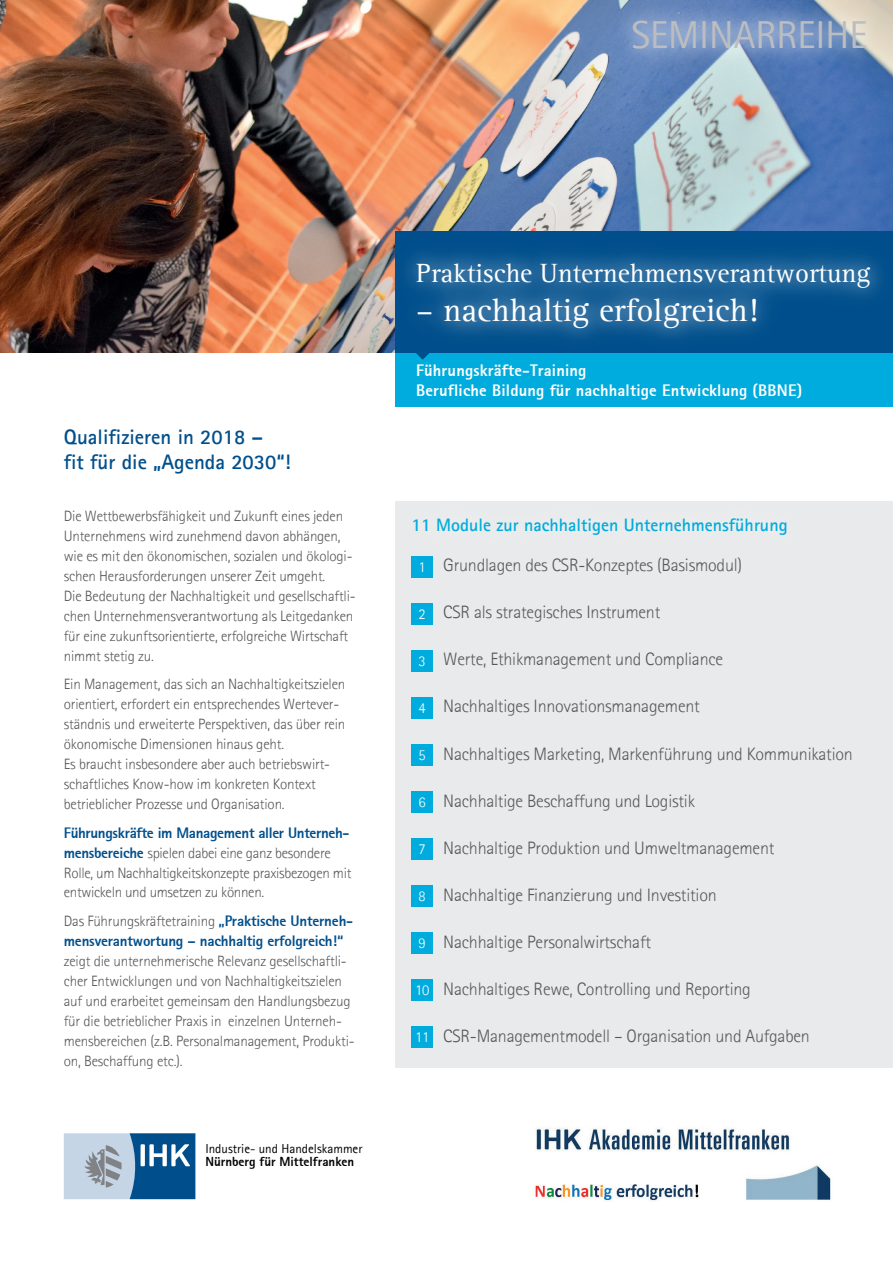
<style>
.page{position:relative;width:893px;height:1263px;background:#fff}
.page>*{position:absolute;margin:0;border:0;box-sizing:border-box;transform-origin:0 0}
.t1{font:39px "Agfa Rotis Sans Serif";color:#bcbdc0}
.t2{font:33px "Agfa Rotis Serif";color:#fff}
.t3{font:27px "Agfa Rotis Serif";color:#fff}
.t4{font:700 21px/25.2px "Agfa Rotis Sans Serif";color:#004f8c}
.t5{font:300 18px "Agfa Rotis Sans Serif";letter-spacing:-.015em;color:#57585a}
.t6{font:700 18px "Agfa Rotis Sans Serif";color:#00acdd}
.t7{font:800 16.5px/19.8px "Agfa Rotis Sans Serif";letter-spacing:.01em;color:#fff}
.t8{font:300 15px/20px "Agfa Rotis Sans Serif";letter-spacing:-.015em;color:#57585a}
.t9{font:800 15px/20px "Agfa Rotis Sans Serif";letter-spacing:-.015em;color:#004f8c}
.t10{font:300 15px "Agfa Rotis Sans Serif";color:#fff}
.t11{font:13.05px "Agfa Rotis Sans Serif";color:#000001}
.t12{font:800 13.05px "Agfa Rotis Sans Serif";color:#000001}
.s1{font-weight:800;color:#004f8c}
.s2{font-weight:300;color:#57585a}
</style>
<div class="page">
<img style="left:0;top:0;width:893px;height:353px">
<div style="left:395px;top:231px;width:498px;height:122px;background:#004f8c"></div>
<div style="left:395px;top:353px;width:498px;height:53px;background:#00acdd"></div>
<div style="left:391px;top:237px;width:502px;height:117px;background:#004f8c"></div>
<div style="left:399px;top:245px;width:490px;height:102px;background:#fff;opacity:.75"></div>
<svg style="left:416px;top:353px;width:14px;height:7px"></svg>
<svg style="left:64px;top:1133px;width:131px;height:66px;background:#739aba"></svg>
<div style="left:607px;top:0;width:284px;height:76px;background:#fff;opacity:.35"></div>
<div style="left:614px;top:2px;width:270px;height:66px;background:#fff;opacity:.75"></div>
<div style="left:395px;top:501px;width:498px;height:567px;background:#e9eaeb"></div>
<div style="left:388px;top:492px;width:425px;height:68px;background:#fff;opacity:.35"></div>
<div style="left:396px;top:499px;width:410px;height:53px;background:#eaeaeb"></div>
<div style="left:412px;top:556px;width:21px;height:21px;background:#00acdd"></div>
<div style="left:412px;top:603px;width:21px;height:21px;background:#00acdd"></div>
<div style="left:412px;top:650px;width:21px;height:21px;background:#00acdd"></div>
<div style="left:412px;top:697px;width:21px;height:21px;background:#00acdd"></div>
<div style="left:412px;top:744px;width:21px;height:21px;background:#00acdd"></div>
<div style="left:412px;top:791px;width:21px;height:21px;background:#00acdd"></div>
<div style="left:412px;top:838px;width:21px;height:21px;background:#00acdd"></div>
<div style="left:412px;top:885px;width:21px;height:22px;background:#00acdd"></div>
<div style="left:412px;top:932px;width:21px;height:22px;background:#00acdd"></div>
<div style="left:412px;top:979px;width:21px;height:22px;background:#00acdd"></div>
<div style="left:412px;top:1026px;width:21px;height:22px;background:#00acdd"></div>
<img style="left:535px;top:1127px;width:296px;height:74px">
<h1 class="t1" style="left:631px;top:12px;width:238px">SEMINARREIHE</h1>
<h3 class="t4" style="left:64px;top:424px;width:229px">Qualifizieren in 2018 –<br>fit für die „Agenda 2030“!</h3>
<p class="t8" style="left:64px;top:506px;width:293px">Die Wettbewerbsfähigkeit und Zukunft eines jeden Unternehmens wird zunehmend davon abhängen, wie es mit den ökonomischen, sozialen und ökologi&shy;schen Herausforderungen unserer Zeit umgeht.<br>Die Bedeutung der Nachhaltigkeit und gesellschaftli&shy;chen Unternehmensverantwortung als Leitgedanken für eine zukunftsorientierte, erfolgreiche Wirtschaft nimmt stetig zu.</p>
<p class="t8" style="left:64px;top:674px;width:283px">Ein Management, das sich an Nachhaltigkeitszielen orientiert, erfordert ein entsprechendes Wertever&shy;ständnis und erweiterte Perspektiven, das über rein ökonomische Dimensionen hinaus geht.<br>Es braucht insbesondere aber auch betriebswirt&shy;schaftliches Know-how im konkreten Kontext betrieblicher Prozesse und Organisation.</p>
<p class="t8" style="left:64px;top:822px;width:289px"><span class="s1">Führungskräfte im Management aller Unterneh&shy;mensbereiche</span> spielen dabei eine ganz besondere Rolle, um Nachhaltigkeitskonzepte praxisbezogen mit entwickeln und umsetzen zu können.</p>
<p class="t9" style="left:64px;top:911px;width:291px"><span class="s2">Das Führungskräftetraining</span> „Praktische Unterneh&shy;mensverantwortung – nachhaltig erfolgreich!“</p>
<p class="t8" style="left:64px;top:950px;width:292px">zeigt die unternehmerische Relevanz gesellschaftli&shy;cher Entwicklungen und von Nachhaltigkeitszielen auf und erarbeitet gemeinsam den Handlungsbezug für die betrieblicher Praxis in einzelnen Unterneh&shy;mensbereichen (z.B. Personalmanagement, Produkti&shy;on, Beschaffung etc.).</p>
<p class="t11" style="left:205px;top:1141px;width:159px">Industrie- und Handelskammer</p>
<p class="t12" style="left:205px;top:1154px;width:150px">Nürnberg für Mittelfranken</p>
<h3 class="t3" style="left:416px;top:256px;width:456px">Praktische Unternehmensverantwortung</h3>
<h2 class="t2" style="left:416px;top:290px;width:344px">– nachhaltig erfolgreich!</h2>
<p class="t7" style="left:416px;top:361px;width:388px">Führungskräfte-Training<br>Berufliche Bildung für nachhaltige Entwicklung (BBNE)</p>
<p class="t6" style="left:412px;top:514px;width:378px">11 Module zur nachhaltigen Unternehmensführung</p>
<p class="t5" style="left:443px;top:554px;width:300px">Grundlagen des CSR-Konzeptes (Basismodul)</p>
<p class="t5" style="left:443px;top:601px;width:219px">CSR als strategisches Instrument</p>
<p class="t5" style="left:443px;top:648px;width:281px">Werte, Ethikmanagement und Compliance</p>
<p class="t5" style="left:443px;top:696px;width:258px">Nachhaltiges Innovationsmanagement</p>
<p class="t5" style="left:443px;top:743px;width:411px">Nachhaltiges Marketing, Markenführung und Kommunikation</p>
<p class="t5" style="left:443px;top:790px;width:253px">Nachhaltige Beschaffung und Logistik</p>
<p class="t5" style="left:443px;top:837px;width:333px">Nachhaltige Produktion und Umweltmanagement</p>
<p class="t5" style="left:443px;top:884px;width:275px">Nachhaltige Finanzierung und Investition</p>
<p class="t5" style="left:443px;top:931px;width:209px">Nachhaltige Personalwirtschaft</p>
<p class="t5" style="left:443px;top:978px;width:309px">Nachhaltiges Rewe, Controlling und Reporting</p>
<p class="t5" style="left:443px;top:1025px;width:368px">CSR-Managementmodell – Organisation und Aufgaben</p>
<p class="t10" style="left:419px;top:558px;width:9px">1</p>
<p class="t10" style="left:419px;top:605px;width:9px">2</p>
<p class="t10" style="left:419px;top:652px;width:9px">3</p>
<p class="t10" style="left:419px;top:699px;width:9px">4</p>
<p class="t10" style="left:419px;top:746px;width:9px">5</p>
<p class="t10" style="left:419px;top:793px;width:9px">6</p>
<p class="t10" style="left:419px;top:840px;width:9px">7</p>
<p class="t10" style="left:419px;top:887px;width:9px">8</p>
<p class="t10" style="left:419px;top:934px;width:9px">9</p>
<p class="t10" style="left:415px;top:981px;width:16px">10</p>
<p class="t10" style="left:415px;top:1028px;width:16px">11</p>
</div>
